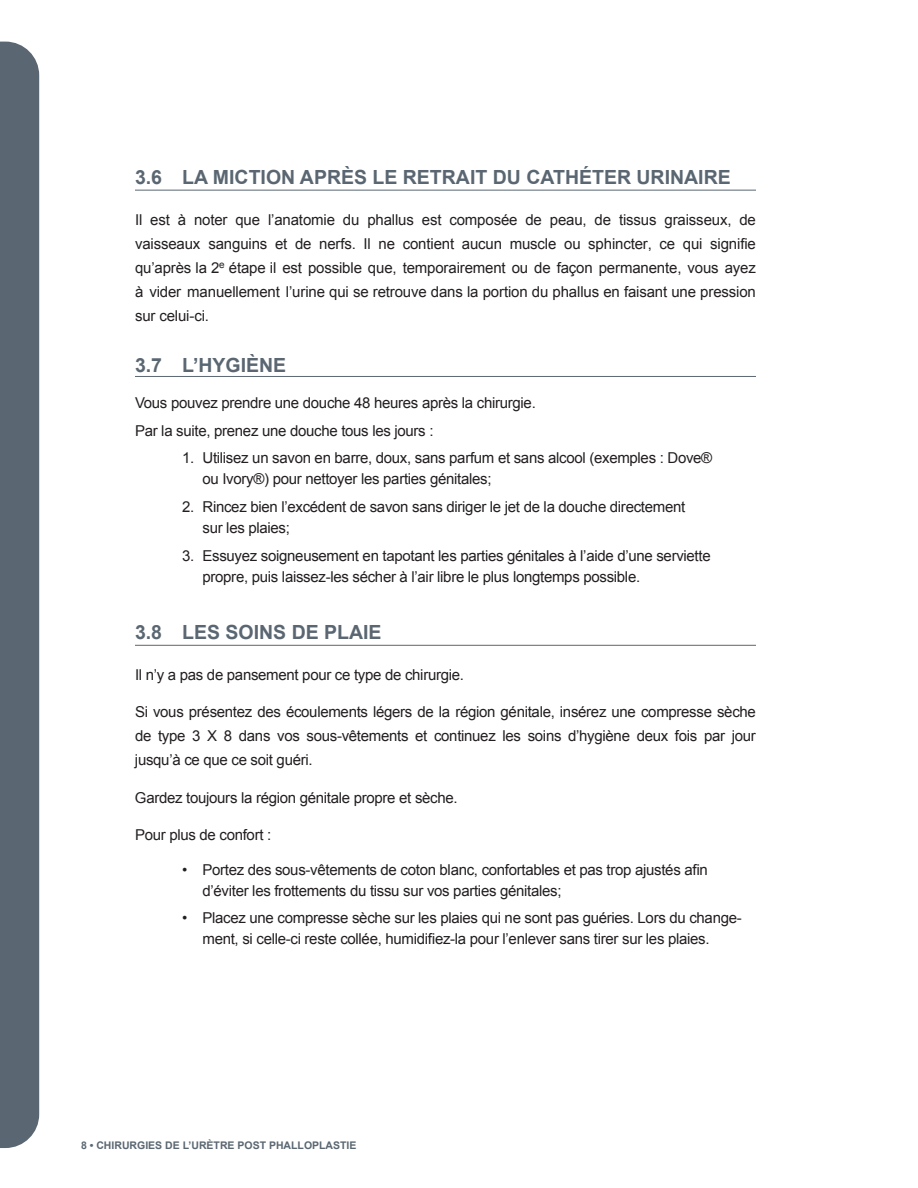
<style>
.page{position:relative;width:918px;height:1188px;background:#fff}
.page>*{position:absolute;margin:0;border:0;box-sizing:border-box;transform-origin:0 0}
.F_SOUS_SECTION{font:700 19.5px "Arial";color:#5a6671}
.D_BULLETS{font:15px/21px "Arial";letter-spacing:-.02em;color:#231f20}
.F_SOUS_SECTION-2{font:15px/24px "Arial";letter-spacing:-.01em;color:#231f20;text-align:justify}
.C_TEXTE{font:15px/24px "Arial";letter-spacing:-.02em;color:#231f20;text-align:justify}
.t1{font:700 10.5px "Arial";color:#5a6671}
</style>
<div class="page">
<div style="left:0;top:42px;width:39px;height:1106px;background:#5a6671"></div>
<hr style="left:135px;top:190px;width:621px;height:1px;background:#5a6671">
<hr style="left:135px;top:376px;width:621px;height:1px;background:#5a6671">
<hr style="left:135px;top:645px;width:621px;height:1px;background:#5a6671">
<p class="F_SOUS_SECTION" style="left:135px;top:164px;width:597px">3.6 LA MICTION APRÈS LE RETRAIT DU CATHÉTER URINAIRE</p>
<p class="F_SOUS_SECTION-2" style="left:135px;top:207px;width:622px">Il est à noter que l’anatomie du phallus est composée de peau, de tissus graisseux, de vaisseaux sanguins et de nerfs. Il ne contient aucun muscle ou sphincter, ce qui signifie qu’après la 2<sup>e</sup> étape il est possible que, temporairement ou de façon permanente, vous ayez à vider manuellement l’urine qui se retrouve dans la portion du phallus en faisant une pression sur celui-ci .</p>
<p class="F_SOUS_SECTION" style="left:135px;top:353px;width:153px">3.7 L’HYGIÈNE</p>
<p class="D_BULLETS" style="left:135px;top:392px;width:400px">Vous pouvez prendre une douche 48 heures après la chirurgie.</p>
<p class="D_BULLETS" style="left:135px;top:420px;width:300px">Par la suite, prenez une douche tous les jours :</p>
<p class="D_BULLETS" style="left:202px;top:448px;width:511px;text-indent:-20px">1 . Utilisez un savon en barre, doux, sans parfum et sans alcool (exemples : Dove® ou Ivory®) pour nettoyer les parties génitales;</p>
<p class="D_BULLETS" style="left:202px;top:497px;width:484px;text-indent:-20px">2 . Rincez bien l’excédent de savon sans diriger le jet de la douche directement sur les plaies;</p>
<p class="D_BULLETS" style="left:202px;top:545px;width:510px;text-indent:-20px">3 . Essuyez soigneusement en tapotant les parties génitales à l’aide d’une serviette propre, puis laissez-les sécher à l’air libre le plus longtemps possible.</p>
<p class="F_SOUS_SECTION" style="left:135px;top:619px;width:248px">3.8 LES SOINS DE PLAIE</p>
<p class="C_TEXTE" style="left:135px;top:663px;width:331px">Il n’y a pas de pansement pour ce type de chirurgie .</p>
<p class="C_TEXTE" style="left:135px;top:700px;width:622px">Si vous présentez des écoulements légers de la région génitale, insérez une compresse sèche de type 3 X 8 dans vos sous-vêtements et continuez les soins d’hygiène deux fois par jour jusqu’à ce que ce soit guéri .</p>
<p class="C_TEXTE" style="left:135px;top:786px;width:324px">Gardez toujours la région génitale propre et sèche .</p>
<p class="C_TEXTE" style="left:135px;top:823px;width:138px">Pour plus de confort :</p>
<p class="D_BULLETS" style="left:202px;top:859px;width:507px;text-indent:-20px">• Portez des sous-vêtements de coton blanc, confortables et pas trop ajustés afin d’éviter les frottements du tissu sur vos parties génitales;</p>
<p class="D_BULLETS" style="left:202px;top:908px;width:541px;text-indent:-20px">• Placez une compresse sèche sur les plaies qui ne sont pas guéries. Lors du change&shy;ment, si celle-ci reste collée, humidifiez-la pour l’enlever sans tirer sur les plaies.</p>
<p class="t1" style="left:81px;top:1139px;width:277px">8 • CHIRURGIES DE L’URÈTRE POST PHALLOPLASTIE</p>
</div>
